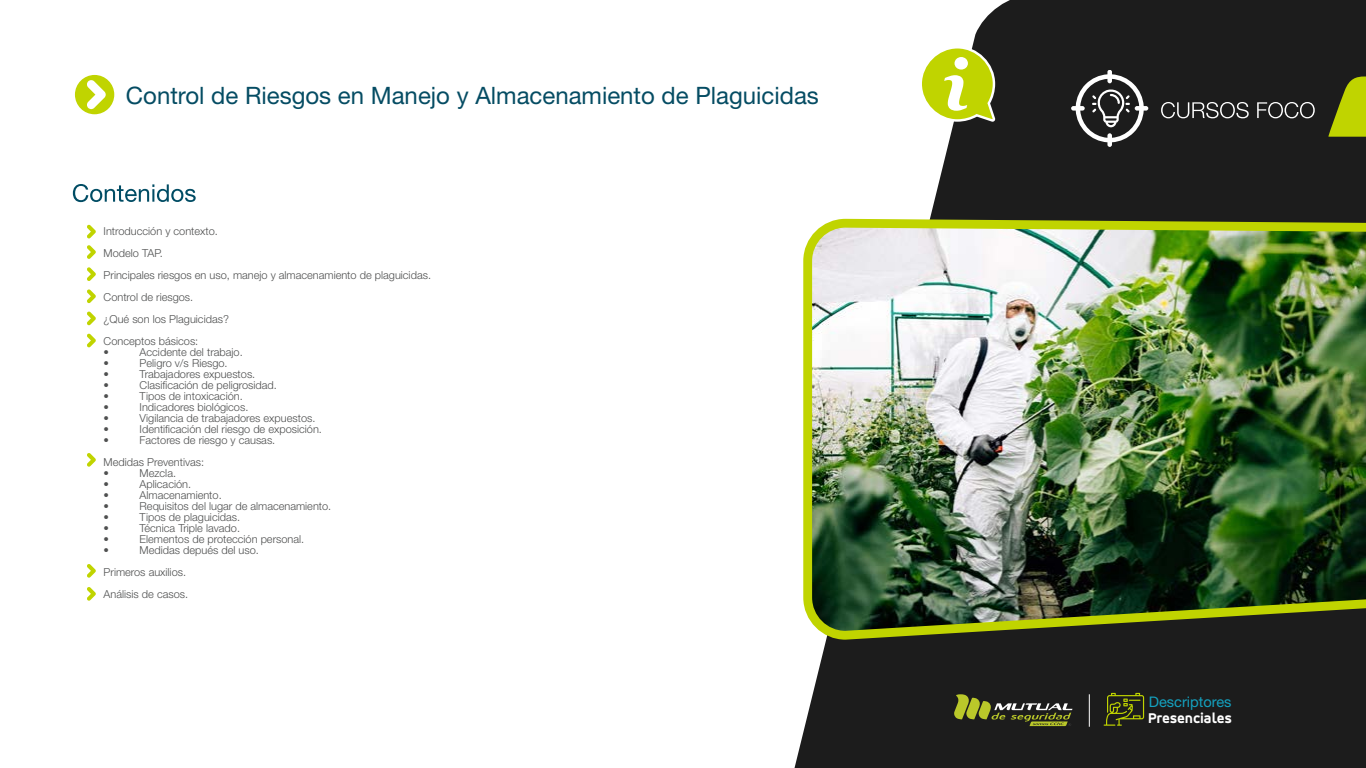
<style>
.page{position:relative;width:1366px;height:768px;background:#fff}
.page>*{position:absolute;margin:0;border:0;box-sizing:border-box;transform-origin:0 0}
.t1{font:24px "Helvetica Neue LT Std";color:#054c63}
.t2{font:800 15px "Accord Alt";letter-spacing:-.005em;color:#fff}
.t3{font:14.6px "Helvetica Neue LT Std";color:#14a1bf}
.t4{font:300 11px/22px "Helvetica Neue LT Std";color:#4f5050}
</style>
<div class="page">
<svg style="left:794px;top:0;width:572px;height:768px;fill:#1c1c1c"></svg>
<svg style="left:918px;top:45px;width:79px;height:79px"></svg>
<svg style="left:1328px;top:77px;width:38px;height:60px;background:#8e9c08"></svg>
<div style="left:74px;top:74px;width:41px;height:41px;background:#c0d400;border-radius:50%"></div>
<div style="left:73px;top:73px;width:43px;height:43px;border:2px solid #fff;border-radius:50%"></div>
<svg style="left:87px;top:80px;width:19px;height:29px"></svg>
<svg style="left:73px;top:184px;width:123px;height:18px"></svg>
<svg style="left:1161px;top:102px;width:88px;height:16px"></svg>
<svg style="left:1257px;top:102px;width:58px;height:16px"></svg>
<svg style="left:1071px;top:70px;width:77px;height:77px"></svg>
<svg style="left:954px;top:694px;width:119px;height:32px;background:#51542e"></svg>
<hr style="left:1089px;top:694px;width:1px;height:33px;background:#fff">
<svg style="left:1104px;top:693px;width:40px;height:33px"></svg>
<img style="left:799px;top:219px;width:567px;height:425px">
<svg style="left:87px;top:225px;width:9px;height:13px"></svg>
<svg style="left:87px;top:453px;width:9px;height:14px"></svg>
<svg style="left:87px;top:587px;width:9px;height:14px"></svg>
<svg style="left:87px;top:564px;width:9px;height:14px"></svg>
<svg style="left:87px;top:333px;width:9px;height:14px"></svg>
<svg style="left:87px;top:311px;width:9px;height:14px"></svg>
<svg style="left:87px;top:267px;width:9px;height:14px"></svg>
<svg style="left:87px;top:289px;width:9px;height:14px"></svg>
<svg style="left:87px;top:245px;width:9px;height:14px"></svg>
<h1 class="t1" style="left:126px;top:81px;width:695px">Control de Riesgos en Manejo y Almacenamiento de Plaguicidas</h1>
<p class="t4" style="left:104px;top:219px;width:329px">Introducción y contexto.<br>Modelo TAP.<br>Principales riesgos en uso, manejo y almacenamiento de plaguicidas.<br>Control de riesgos.<br>¿Qué son los Plaguicidas?<br>Conceptos básicos:</p>
<p class="t4" style="left:104px;top:340px;width:7px">•</p>
<p class="t4" style="left:140px;top:340px;width:105px">Accidente del trabajo.</p>
<p class="t4" style="left:104px;top:351px;width:7px">•</p>
<p class="t4" style="left:140px;top:351px;width:90px">Peligro v/s Riesgo.</p>
<p class="t4" style="left:104px;top:362px;width:7px">•</p>
<p class="t4" style="left:140px;top:362px;width:117px">Trabajadores expuestos.</p>
<p class="t4" style="left:104px;top:373px;width:7px">•</p>
<p class="t4" style="left:140px;top:373px;width:139px">Clasificación de peligrosidad.</p>
<p class="t4" style="left:104px;top:384px;width:7px">•</p>
<p class="t4" style="left:140px;top:384px;width:105px">Tipos de intoxicación.</p>
<p class="t4" style="left:104px;top:395px;width:7px">•</p>
<p class="t4" style="left:140px;top:395px;width:110px">Indicadores biológicos.</p>
<p class="t4" style="left:104px;top:406px;width:7px">•</p>
<p class="t4" style="left:140px;top:406px;width:177px">Vigilancia de trabajadores expuestos.</p>
<p class="t4" style="left:104px;top:417px;width:7px">•</p>
<p class="t4" style="left:140px;top:417px;width:184px">Identificación del riesgo de exposición.</p>
<p class="t4" style="left:104px;top:428px;width:7px">•</p>
<p class="t4" style="left:104px;top:428px;width:173px;text-indent:36px">Factores de riesgo y causas.<br>Medidas Preventivas:</p>
<p class="t4" style="left:104px;top:461px;width:7px">•</p>
<p class="t4" style="left:140px;top:461px;width:38px">Mezcla.</p>
<p class="t4" style="left:104px;top:472px;width:7px">•</p>
<p class="t4" style="left:140px;top:472px;width:53px">Aplicación.</p>
<p class="t4" style="left:104px;top:483px;width:7px">•</p>
<p class="t4" style="left:140px;top:483px;width:84px">Almacenamiento.</p>
<p class="t4" style="left:104px;top:494px;width:7px">•</p>
<p class="t4" style="left:140px;top:494px;width:193px">Requisitos del lugar de almacenamiento.</p>
<p class="t4" style="left:104px;top:505px;width:7px">•</p>
<p class="t4" style="left:140px;top:505px;width:102px">Tipos de plaguicidas.</p>
<p class="t4" style="left:104px;top:516px;width:7px">•</p>
<p class="t4" style="left:140px;top:516px;width:102px">Técnica Triple lavado.</p>
<p class="t4" style="left:104px;top:527px;width:7px">•</p>
<p class="t4" style="left:140px;top:527px;width:166px">Elementos de protección personal.</p>
<p class="t4" style="left:104px;top:538px;width:7px">•</p>
<p class="t4" style="left:104px;top:538px;width:157px;text-indent:36px">Medidas depués del uso.<br>Primeros auxilios.<br>Análisis de casos.</p>
<h3 class="t3" style="left:1149px;top:693px;width:84px">Descriptores</h3>
<h2 class="t2" style="left:1148px;top:709px;width:86px">Presenciales</h2>
</div>
